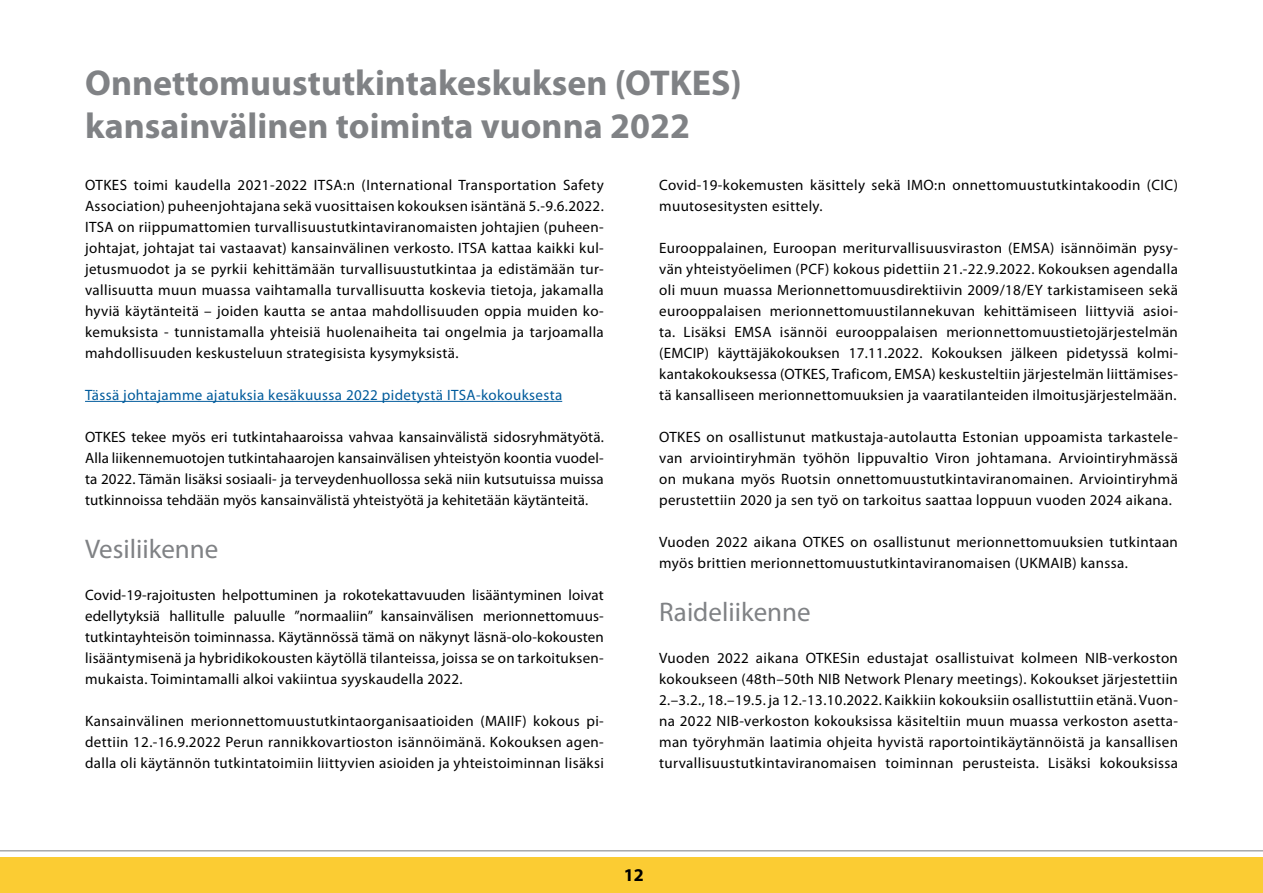
<style>
.page{position:relative;width:1263px;height:893px;background:#fff}
.page>*{position:absolute;margin:0;border:0;box-sizing:border-box;transform-origin:0 0}
.Pääotsikko{font:700 36px/43.2px "Myriad Pro";color:#808285}
.Otsikko_2{font:27px "Myriad Pro";color:#808285}
.t1{font:700 18px "Myriad Pro";color:#000}
.leipis{font:15px/21px "Myriad Pro";letter-spacing:.025em;color:#000;text-align:justify}
.leipis-2{font:15px "Myriad Pro";letter-spacing:.025em;color:#005b9c}
</style>
<div class="page">
<div style="left:0;top:857px;width:1263px;height:36px;background:#fbcc33"></div>
<hr style="left:0;top:850px;width:1263px;height:1px;background:#a7a9ac">
<hr style="left:85px;top:401px;width:477px;height:1px;background:#005b9c">
<p class="Pääotsikko" style="left:85px;top:60px;width:658px">Onnettomuustutkintakeskuksen (OTKES) kansainvälinen toiminta vuonna 2022</p>
<p class="leipis" style="left:85px;top:174px;width:520px">OTKES toimi kaudella 2021-2022 ITSA:n (International Transportation Safety Association) puheenjohtajana sekä vuosittaisen kokouksen isäntänä 5.-9.6.2022.<br>ITSA on riippumattomien turvallisuustutkintaviranomaisten johtajien (puheen&shy;johtajat, johtajat tai vastaavat) kansainvälinen verkosto. ITSA kattaa kaikki kul&shy;jetusmuodot ja se pyrkii kehittämään turvallisuustutkintaa ja edistämään tur&shy;vallisuutta muun muassa vaihtamalla turvallisuutta koskevia tietoja, jakamalla hyviä käytänteitä – joiden kautta se antaa mahdollisuuden oppia muiden ko&shy;kemuksista - tunnistamalla yhteisiä huolenaiheita tai ongelmia ja tarjoamalla mahdollisuuden keskusteluun strategisista kysymyksistä.</p>
<p class="leipis-2" style="left:85px;top:386px;width:479px">Tässä johtajamme ajatuksia kesäkuussa 2022 pidetystä ITSA-kokouksesta</p>
<p class="leipis" style="left:85px;top:426px;width:520px">OTKES tekee myös eri tutkintahaaroissa vahvaa kansainvälistä sidosryhmätyötä.<br>Alla liikennemuotojen tutkintahaarojen kansainvälisen yhteistyön koontia vuodel&shy;ta 2022. Tämän lisäksi sosiaali- ja terveydenhuollossa sekä niin kutsutuissa muissa tutkinnoissa tehdään myös kansainvälistä yhteistyötä ja kehitetään käytänteitä.</p>
<p class="Otsikko_2" style="left:85px;top:533px;width:135px">Vesiliikenne</p>
<p class="leipis" style="left:85px;top:584px;width:520px">Covid-19-rajoitusten helpottuminen ja rokotekattavuuden lisääntyminen loivat edellytyksiä hallitulle paluulle ”normaaliin” kansainvälisen merionnettomuus&shy;tutkintayhteisön toiminnassa. Käytännössä tämä on näkynyt läsnä-olo-kokousten lisääntymisenä ja hybridikokousten käytöllä tilanteissa, joissa se on tarkoituksen&shy;mukaista. Toimintamalli alkoi vakiintua syyskaudella 2022.</p>
<p class="leipis" style="left:85px;top:710px;width:520px">Kansainvälinen merionnettomuustutkintaorganisaatioiden (MAIIF) kokous pi&shy;dettiin 12.-16.9.2022 Perun rannikkovartioston isännöimänä. Kokouksen agen&shy;dalla oli käytännön tutkintatoimiin liittyvien asioiden ja yhteistoiminnan lisäksi</p>
<p class="leipis" style="left:659px;top:174px;width:520px">Covid-19-kokemusten käsittely sekä IMO:n onnettomuustutkintakoodin (CIC) muutosesitysten esittely.</p>
<p class="leipis" style="left:659px;top:237px;width:520px">Eurooppalainen, Euroopan meriturvallisuusviraston (EMSA) isännöimän pysy&shy;vän yhteistyöelimen (PCF) kokous pidettiin 21.-22.9.2022. Kokouksen agendalla oli muun muassa Merionnettomuusdirektiivin 2009/18/EY tarkistamiseen sekä eurooppalaisen merionnettomuustilannekuvan kehittämiseen liittyviä asioi&shy;ta. Lisäksi EMSA isännöi eurooppalaisen merionnettomuustietojärjestelmän (EMCIP) käyttäjäkokouksen 17.11.2022. Kokouksen jälkeen pidetyssä kolmi&shy;kantakokouksessa (OTKES, Traficom, EMSA) keskusteltiin järjestelmän liittämises&shy;tä kansalliseen merionnettomuuksien ja vaaratilanteiden ilmoitusjärjestelmään.</p>
<p class="leipis" style="left:659px;top:426px;width:520px">OTKES on osallistunut matkustaja-autolautta Estonian uppoamista tarkastele&shy;van arviointiryhmän työhön lippuvaltio Viron johtamana. Arviointiryhmässä on mukana myös Ruotsin onnettomuustutkintaviranomainen. Arviointiryhmä perustettiin 2020 ja sen työ on tarkoitus saattaa loppuun vuoden 2024 aikana.</p>
<p class="leipis" style="left:659px;top:531px;width:520px">Vuoden 2022 aikana OTKES on osallistunut merionnettomuuksien tutkintaan myös brittien merionnettomuustutkintaviranomaisen (UKMAIB) kanssa.</p>
<p class="Otsikko_2" style="left:659px;top:596px;width:153px">Raideliikenne</p>
<p class="leipis" style="left:659px;top:647px;width:520px">Vuoden 2022 aikana OTKESin edustajat osallistuivat kolmeen NIB-verkoston kokoukseen (48th–50th NIB Network Plenary meetings). Kokoukset järjestettiin 2.–3.2., 18.–19.5. ja 12.-13.10.2022. Kaikkiin kokouksiin osallistuttiin etänä. Vuon&shy;na 2022 NIB-verkoston kokouksissa käsiteltiin muun muassa verkoston asetta&shy;man työryhmän laatimia ohjeita hyvistä raportointikäytännöistä ja kansallisen turvallisuustutkintaviranomaisen toiminnan perusteista. Lisäksi kokouksissa</p>
<p class="t1" style="left:624px;top:863px;width:21px">12</p>
</div>
